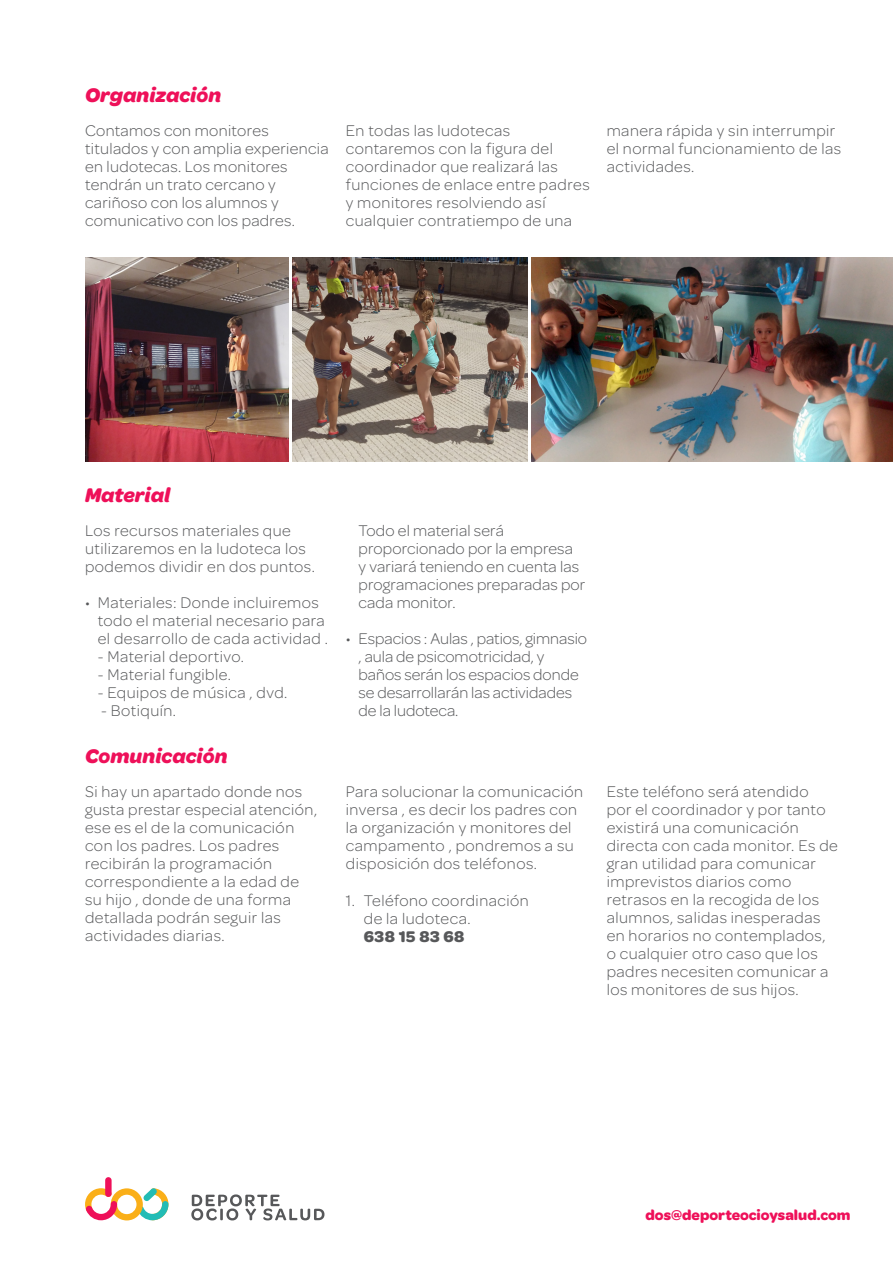
<style>
.page{position:relative;width:893px;height:1263px;background:#fff}
.page>*{position:absolute;margin:0;border:0;box-sizing:border-box;transform-origin:0 0}
.t1{font:italic 700 21px "Omnes";color:#ee1059}
.t2{font:300 16.5px/18px "Omnes";letter-spacing:.03em;color:#57585a}
.t3{font:300 16.5px/18px "Omnes";color:#57585a}
.t4{font:300 16.5px/18px "Omnes";letter-spacing:.01em;color:#57585a}
.t5{font:700 16.5px "Omnes";letter-spacing:.03em;color:#57585a}
.t6{font:700 15px "Omnes";color:#ee1059}
</style>
<div class="page">
<svg style="left:85px;top:1177px;width:83px;height:43px"></svg>
<svg style="left:191px;top:1194px;width:133px;height:26px"></svg>
<img style="left:85px;top:257px;width:204px;height:204px">
<img style="left:293px;top:257px;width:234px;height:204px">
<img style="left:531px;top:257px;width:362px;height:204px">
<p class="t1" style="left:85px;top:83px;width:138px">Organización</p>
<p class="t2" style="left:85px;top:122px;width:245px">Contamos con monitores titulados y con amplia experiencia en ludotecas. Los monitores tendrán un trato cercano y cariñoso con los alumnos y comunicativo con los padres.</p>
<p class="t2" style="left:346px;top:122px;width:245px">En todas las ludotecas contaremos con la figura del coordinador que realizará las funciones de enlace entre padres y monitores resolviendo así cualquier contratiempo de una</p>
<p class="t2" style="left:607px;top:122px;width:236px">manera rápida y sin interrumpir el normal funcionamiento de las actividades.</p>
<p class="t1" style="left:85px;top:482px;width:87px">Material</p>
<p class="t2" style="left:85px;top:522px;width:231px">Los recursos materiales que utilizaremos en la ludoteca los podemos dividir en dos puntos.</p>
<p class="t2" style="left:98px;top:594px;width:231px;text-indent:-13px">• Materiales: Donde incluiremos todo el material necesario para el desarrollo de cada actividad .</p>
<p class="t2" style="left:98px;top:648px;width:148px">- Material deportivo.</p>
<p class="t2" style="left:98px;top:666px;width:135px">- Material fungible.</p>
<p class="t2" style="left:98px;top:684px;width:191px">- Equipos de música , dvd.</p>
<p class="t2" style="left:101px;top:702px;width:76px">- Botiquín.</p>
<p class="t4" style="left:359px;top:522px;width:228px">Todo el material será proporcionado por la empresa<br>y variará teniendo en cuenta las programaciones preparadas por cada monitor.</p>
<p class="t3" style="left:359px;top:630px;width:230px;text-indent:-13px">• Espacios : Aulas , patios, gimnasio , aula de psicomotricidad, y baños serán los espacios donde se desarrollarán las actividades de la ludoteca.</p>
<p class="t1" style="left:85px;top:744px;width:144px">Comunicación</p>
<p class="t2" style="left:85px;top:783px;width:234px">Si hay un apartado donde nos gusta prestar especial atención, ese es el de la comunicación con los padres. Los padres recibirán la programación correspondiente a la edad de su hijo , donde de una forma detallada podrán seguir las actividades diarias.</p>
<p class="t2" style="left:346px;top:783px;width:239px">Para solucionar la comunicación inversa , es decir los padres con la organización y monitores del campamento , pondremos a su disposición dos teléfonos.</p>
<p class="t2" style="left:346px;top:891px;width:184px">1. Teléfono coordinación</p>
<p class="t2" style="left:364px;top:909px;width:108px">de la ludoteca.</p>
<p class="t5" style="left:364px;top:927px;width:102px">638 15 83 68</p>
<p class="t2" style="left:607px;top:783px;width:233px">Este teléfono será atendido<br>por el coordinador y por tanto existirá una comunicación directa con cada monitor. Es de gran utilidad para comunicar imprevistos diarios como retrasos en la recogida de los alumnos, salidas inesperadas en horarios no contemplados, o cualquier otro caso que los padres necesiten comunicar a los monitores de sus hijos.</p>
<p class="t6" style="left:645px;top:1207px;width:206px">dos@deporteocioysalud.com</p>
</div>
